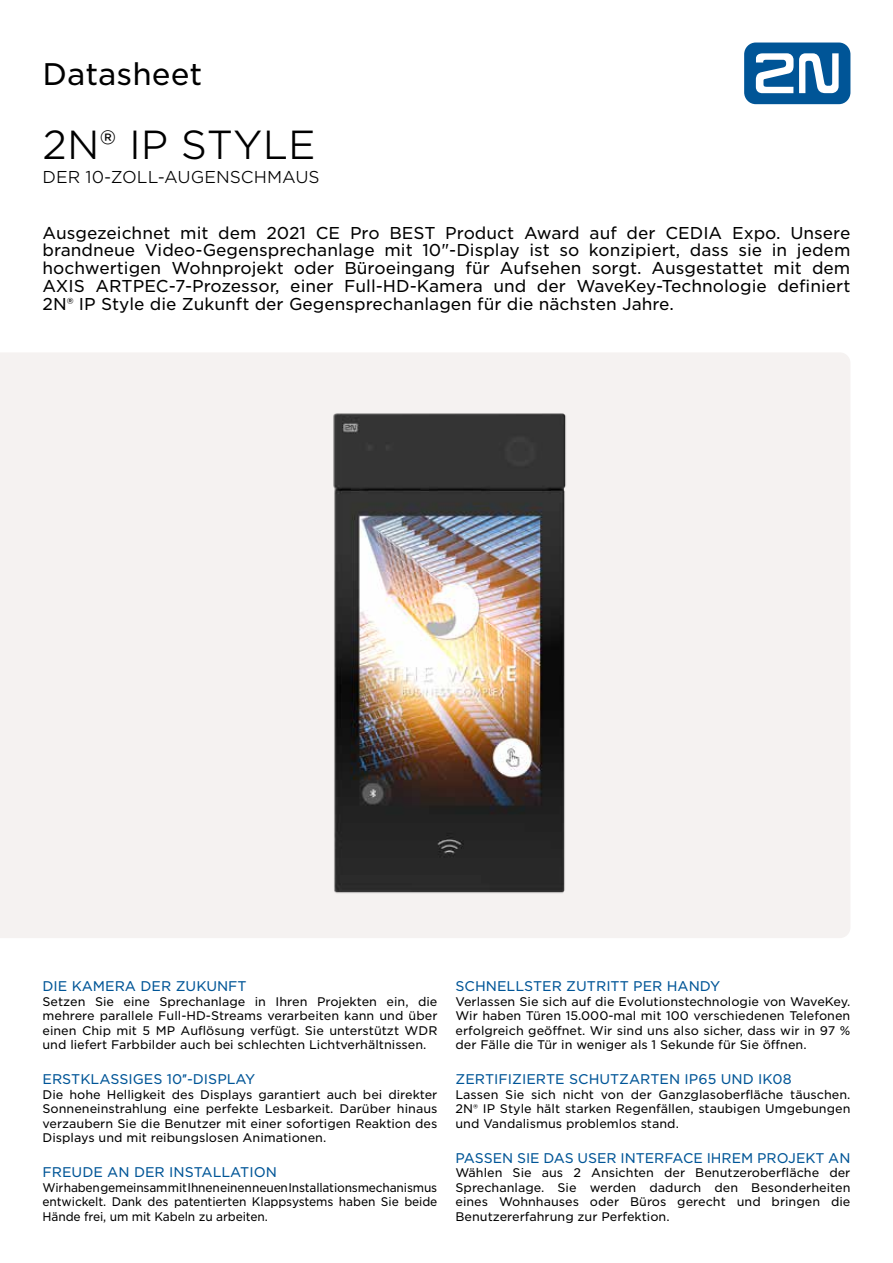
<style>
.page{position:relative;width:893px;height:1263px;background:#fff}
.page>*{position:absolute;margin:0;border:0;box-sizing:border-box;transform-origin:0 0}
.t1{font:300 39px "Gotham S Sm";color:#000}
.t2{font:30px "Gotham S Sm";color:#000}
.t3{font:16.5px/17.9px "Gotham S Sm";color:#000;text-align:justify}
.t4{font:300 16.5px "Gotham S Sm";color:#000}
.t5{font:13.5px "Gotham S Sm";color:#005597}
.t6{font:12px/14.4px "Gotham S Sm";color:#000;text-align:justify}
.t7{font:12px/14.4px "Gotham S Sm";color:#000;text-align:justify;scale:.95 1}
.s1{font-family:"Arial"}
</style>
<div class="page">
<div style="left:0;top:353px;width:850px;height:585px;background:#f5f2f1"></div>
<svg style="left:744px;top:43px;width:106px;height:61px"></svg>
<img style="left:318px;top:401px;width:256px;height:501px">
<h2 class="t2" style="left:43px;top:54px;width:161px">Datasheet</h2>
<h1 class="t1" style="left:43px;top:119px;width:275px">2N® IP STYLE</h1>
<h3 class="t4" style="left:43px;top:166px;width:279px">DER 10-ZOLL-AUGENSCHMAUS</h3>
<p class="t3" style="left:43px;top:223px;width:809px">Ausgezeichnet mit dem 2021 CE Pro BEST Product Award auf der CEDIA Expo. Unsere brandneue Video-Gegensprechanlage mit 10"-Display ist so konzipiert, dass sie in jedem hochwertigen Wohnprojekt oder Büroeingang für Aufsehen sorgt. Ausgestattet mit dem AXIS ARTPEC-7-Prozessor, einer Full-HD-Kamera und der WaveKey-Technologie definiert 2N® IP Style die Zukunft der Gegensprechanlagen für die nächsten Jahre.</p>
<p class="t5" style="left:43px;top:977px;width:206px">DIE KAMERA DER ZUKUNFT</p>
<p class="t6" style="left:43px;top:994px;width:396px">Setzen Sie eine Sprechanlage in Ihren Projekten ein, die mehrere parallele Full-HD-Streams verarbeiten kann und über einen Chip mit 5 MP Auflösung verfügt. Sie unterstützt WDR und liefert Farbbilder auch bei schlechten Lichtverhältnissen.</p>
<p class="t5" style="left:43px;top:1070px;width:214px">ERSTKLASSIGES 10<span class="s1">″</span>-DISPLAY</p>
<p class="t6" style="left:43px;top:1087px;width:396px">Die hohe Helligkeit des Displays garantiert auch bei direkter Sonneneinstrahlung eine perfekte Lesbarkeit. Darüber hinaus verzaubern Sie die Benutzer mit einer sofortigen Reaktion des Displays und mit reibungslosen Animationen.</p>
<p class="t5" style="left:43px;top:1163px;width:236px">FREUDE AN DER INSTALLATION</p>
<p class="t7" style="left:43px;top:1180px;width:417px">Wir haben gemeinsam mit Ihnen einen neuen Installationsmechanismus entwickelt. Dank des patentierten Klappsystems haben Sie beide Hände frei, um mit Kabeln zu arbeiten.</p>
<p class="t5" style="left:455px;top:977px;width:266px">SCHNELLSTER ZUTRITT PER HANDY</p>
<p class="t6" style="left:455px;top:994px;width:396px">Verlassen Sie sich auf die Evolutionstechnologie von WaveKey.<br>Wir haben Türen 15.000-mal mit 100 verschiedenen Telefonen erfolgreich geöffnet. Wir sind uns also sicher, dass wir in 97 % der Fälle die Tür in weniger als 1 Sekunde für Sie öffnen.</p>
<p class="t5" style="left:455px;top:1070px;width:338px">ZERTIFIZIERTE SCHUTZARTEN IP65 UND IK08</p>
<p class="t6" style="left:455px;top:1087px;width:396px">Lassen Sie sich nicht von der Ganzglasoberfläche täuschen.<br>2N® IP Style hält starken Regenfällen, staubigen Umgebungen und Vandalismus problemlos stand.</p>
<p class="t5" style="left:455px;top:1149px;width:396px">PASSEN SIE DAS USER INTERFACE IHREM PROJEKT AN</p>
<p class="t6" style="left:455px;top:1165px;width:396px">Wählen Sie aus 2 Ansichten der Benutzeroberfläche der Sprechanlage. Sie werden dadurch den Besonderheiten eines Wohnhauses oder Büros gerecht und bringen die Benutzererfahrung zur Perfektion.</p>
</div>
